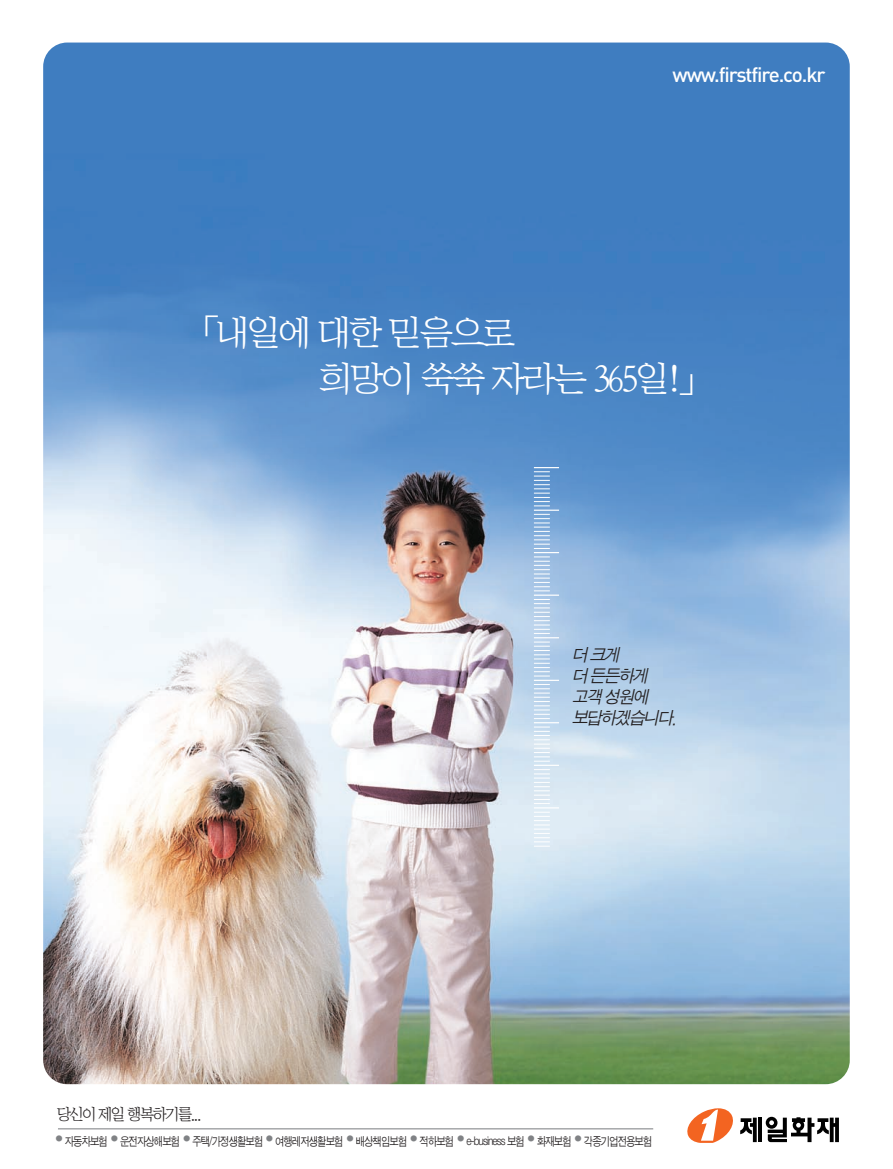
<style>
.page{position:relative;width:893px;height:1169px;background:#fff}
.page>*{position:absolute;margin:0;border:0;box-sizing:border-box;transform-origin:0 0}
.t1{font:36px "San Ns M";letter-spacing:-.07em;color:#fff}
.t2{font:500 20.55px "DIN";letter-spacing:-.055em;color:#fff}
.t3{font:italic 17.4px/20.9px "Sand Jg";color:#231f20}
.t4{font:16.5px "San Ns M";letter-spacing:-.095em;color:#231f20;scale:.92 1}
.t5{font:12px "Sand Jg";letter-spacing:-.08em;color:#231f20;scale:.86 1}
</style>
<div class="page">
<img style="left:43px;top:43px;width:806px;height:1041px;border-radius:24px">
<svg style="left:534px;top:467px;width:25px;height:39px"></svg>
<hr style="left:534px;top:509px;width:25px;height:2px;background:#fff">
<svg style="left:534px;top:514px;width:25px;height:77px;background:#a3c2e4"></svg>
<hr style="left:534px;top:594px;width:25px;height:2px;background:#fff">
<svg style="left:534px;top:599px;width:25px;height:77px;background:#bdd4eb"></svg>
<hr style="left:534px;top:679px;width:25px;height:2px;background:#fff">
<svg style="left:534px;top:684px;width:25px;height:78px;background:#cee0f0"></svg>
<hr style="left:534px;top:764px;width:25px;height:2px;background:#fff">
<svg style="left:534px;top:769px;width:25px;height:78px;background:#e1ecf5"></svg>
<hr style="left:758px;top:1117px;width:4px;height:25px;background:#000">
<svg style="left:765px;top:1116px;width:73px;height:26px"></svg>
<svg style="left:687px;top:1108px;width:69px;height:34px"></svg>
<hr style="left:58px;top:1128px;width:595px;height:1px;background:#808285">
<h1 class="t1" style="left:186px;top:316px;width:331px">「내일에 대한 믿음으로</h1>
<h2 class="t2" style="left:672px;top:68px;width:155px">www.firstfire.co.kr</h2>
<h1 class="t1" style="left:319px;top:362px;width:394px">희망이 쑥쑥 자라는 365일!」</h1>
<h3 class="t4" style="left:57px;top:1106px;width:159px">당신이 제일 행복하기를...</h3>
<h3 class="t3" style="left:572px;top:645px;width:109px">더크게<br>더 든든하게 고객 성원에 보답하겠습니다.</h3>
<p class="t5" style="left:54px;top:1135px;width:697px"><sup>●</sup>자동차보험 <sup>●</sup>운전자상해보험 <sup>●</sup>주택/가정생활보험<sup>●</sup>여행레저생활보험 <sup>●</sup>배상책임보험 <sup>●</sup>적하보험 <sup>●</sup>e-business 보험 <sup>●</sup>화재보험 <sup>●</sup>각종기업전용보험</p>
</div>
